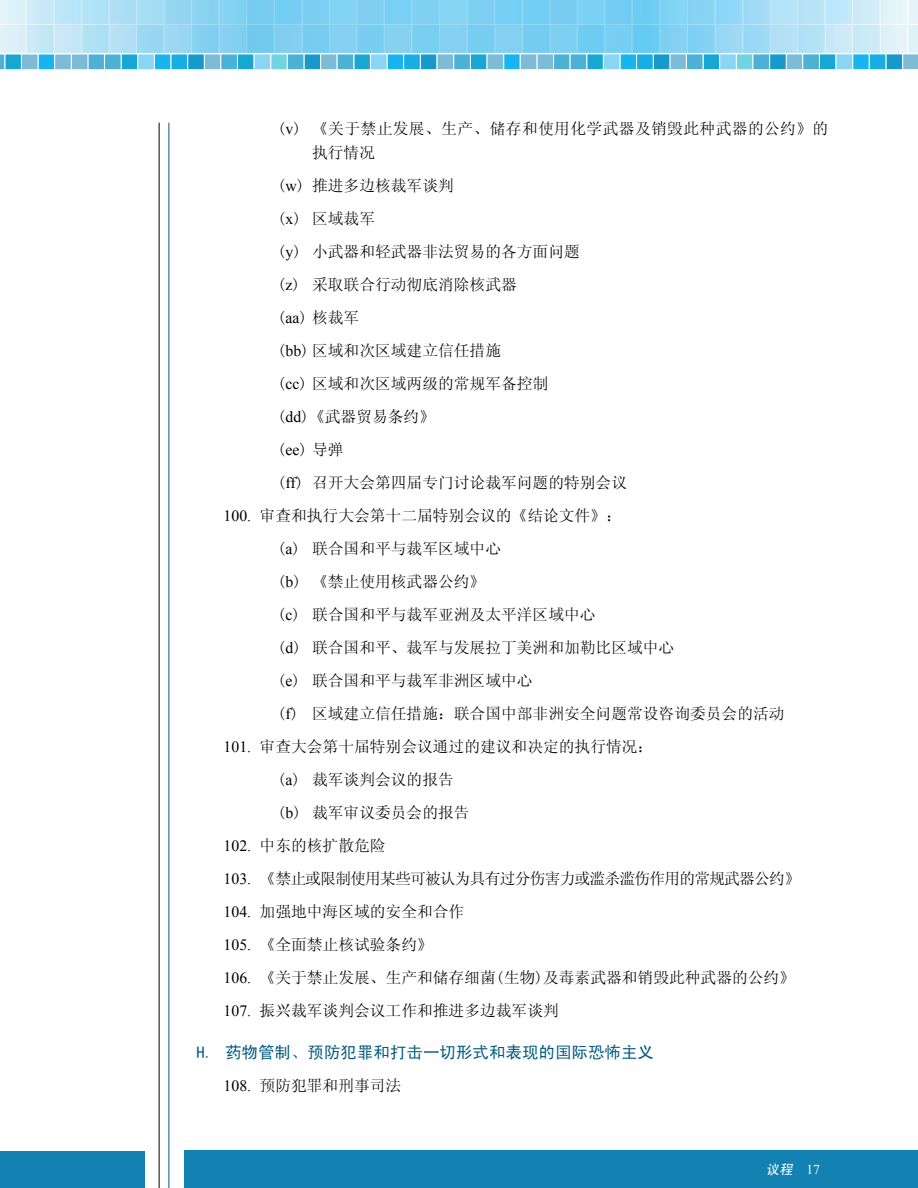
<style>
.page{position:relative;width:918px;height:1188px;background:#fff}
.page>*{position:absolute;margin:0;border:0;box-sizing:border-box;transform-origin:0 0}
.t1{font:16.5px "Sim Hei";color:#005b7f}
.t2{font:15.75px "Sim Sun";color:#000}
.t3{font:15.75px "Sim Sun";letter-spacing:-.05em;color:#000}
.t4{font:15.75px/24px "Sim Sun";letter-spacing:.025em;color:#000}
.t5{font:italic 13.5px "Sim Hei";color:#fff}
.s1{font-family:"Times New Roman"}
.s2{font-family:"Times New Roman";font-style:normal}
</style>
<div class="page">
<div style="left:0;top:1151px;width:145px;height:37px;background:#1382b3"></div>
<div style="left:185px;top:1150px;width:733px;height:38px;background:#1382b3"></div>
<hr style="left:169px;top:123px;width:1px;height:1065px;background:#005b7f">
<hr style="left:159px;top:123px;width:1px;height:1065px;background:#000">
<svg style="left:0;top:0;width:918px;height:69px;background:#92d6f1"></svg>
<div style="left:221px;top:54px;width:17px;height:16px;background:#4cb1d4;border:1px solid #fff"></div>
<div style="left:104px;top:54px;width:17px;height:16px;background:#4cb1d4;border:1px solid #fff"></div>
<div style="left:337px;top:54px;width:17px;height:16px;background:#4cb1d4;border:1px solid #fff"></div>
<div style="left:55px;top:54px;width:16px;height:16px;background:#7dbbd6"></div>
<div style="left:287px;top:54px;width:17px;height:16px;background:#4cb1d4;border:1px solid #fff"></div>
<div style="left:171px;top:54px;width:17px;height:16px;background:#17ade5;border:1px solid #fff"></div>
<div style="left:404px;top:54px;width:16px;height:16px;background:#17ade5"></div>
<div style="left:21px;top:54px;width:17px;height:16px;background:#7dbbd6;border:1px solid #fff"></div>
<div style="left:254px;top:54px;width:17px;height:16px;background:#8bd5f4;border:1px solid #fff"></div>
<div style="left:138px;top:54px;width:16px;height:16px;background:#8bd5f4"></div>
<div style="left:370px;top:54px;width:17px;height:16px;background:#8bd5f4;border:1px solid #fff"></div>
<div style="left:437px;top:53px;width:17px;height:17px;background:#7dbbd6;border:1px solid #fff"></div>
<div style="left:670px;top:53px;width:16px;height:17px;background:#7dbbd6;border:1px solid #fff"></div>
<svg style="left:553px;top:53px;width:17px;height:17px"></svg>
<div style="left:786px;top:53px;width:17px;height:17px;background:#7dbbd6;border:1px solid #fff"></div>
<svg style="left:504px;top:53px;width:16px;height:17px"></svg>
<div style="left:736px;top:53px;width:17px;height:17px;background:#71d4e1;border:1px solid #fff"></div>
<div style="left:620px;top:53px;width:17px;height:17px;background:#17b5f0;border:1px solid #fff"></div>
<svg style="left:853px;top:53px;width:16px;height:17px"></svg>
<div style="left:470px;top:53px;width:17px;height:17px;background:#17a7d2;border:1px solid #fff"></div>
<div style="left:703px;top:53px;width:17px;height:17px;background:#17a7d2;border:1px solid #fff"></div>
<svg style="left:587px;top:53px;width:16px;height:17px"></svg>
<div style="left:819px;top:53px;width:17px;height:17px;background:#17a7d2;border:1px solid #fff"></div>
<div style="left:537px;top:53px;width:17px;height:17px;background:#7dbbd6;border:1px solid #fff"></div>
<svg style="left:770px;top:53px;width:16px;height:17px"></svg>
<div style="left:653px;top:53px;width:17px;height:17px;background:#179acb;border:1px solid #fff"></div>
<div style="left:886px;top:53px;width:17px;height:17px;background:#179acb;border:1px solid #fff"></div>
<svg style="left:454px;top:53px;width:16px;height:17px"></svg>
<div style="left:686px;top:53px;width:17px;height:17px;background:#4cb1d4;border:1px solid #fff"></div>
<div style="left:570px;top:53px;width:17px;height:17px;background:#4cb1d4;border:1px solid #fff"></div>
<svg style="left:803px;top:53px;width:16px;height:17px"></svg>
<div style="left:520px;top:53px;width:17px;height:17px;background:#7dbbd6;border:1px solid #fff"></div>
<div style="left:753px;top:53px;width:17px;height:17px;background:#4cb1d4;border:1px solid #fff"></div>
<svg style="left:637px;top:53px;width:16px;height:17px"></svg>
<div style="left:869px;top:53px;width:17px;height:17px;background:#17ade5;border:1px solid #fff"></div>
<div style="left:487px;top:53px;width:17px;height:17px;background:#7dbbd6;border:1px solid #fff"></div>
<svg style="left:720px;top:53px;width:16px;height:17px"></svg>
<div style="left:603px;top:53px;width:17px;height:17px;background:#8bd5f4;border:1px solid #fff"></div>
<div style="left:836px;top:53px;width:17px;height:17px;background:#8bd5f4;border:1px solid #fff"></div>
<hr style="left:0;top:53px;width:918px;height:1px;background:#fff">
<hr style="left:0;top:69px;width:918px;height:2px;background:#fff">
<p class="t4" style="left:312px;top:116px;width:518px;text-indent:-34px">(<span class="s1">v</span>) 《关于禁止发展、生产、储存和使用化学武器及销毁此种武器的公约》的执行情况</p>
<p class="t2" style="left:278px;top:178px;width:178px">(<span class="s1">w</span>) 推进多边核裁军谈判</p>
<p class="t2" style="left:278px;top:211px;width:99px">(<span class="s1">x</span>) 区域裁军</p>
<p class="t2" style="left:278px;top:244px;width:304px">(<span class="s1">y</span>) 小武器和轻武器非法贸易的各方面问题</p>
<p class="t2" style="left:278px;top:277px;width:241px">(<span class="s1">z</span>) 采取联合行动彻底消除核武器</p>
<p class="t2" style="left:278px;top:310px;width:83px">(<span class="s1">aa</span>) 核裁军</p>
<p class="t2" style="left:278px;top:343px;width:225px">(<span class="s1">bb</span>) 区域和次区域建立信任措施</p>
<p class="t2" style="left:278px;top:375px;width:272px">(<span class="s1">cc</span>) 区域和次区域两级的常规军备控制</p>
<p class="t2" style="left:278px;top:408px;width:159px">(<span class="s1">dd</span>)《武器贸易条约》</p>
<p class="t2" style="left:278px;top:441px;width:67px">(<span class="s1">ee</span>) 导弹</p>
<p class="t2" style="left:278px;top:474px;width:351px">(<span class="s1">ff</span>) 召开大会第四届专门讨论裁军问题的特别会议</p>
<p class="t2" style="left:224px;top:507px;width:400px"><span class="s1">100.</span> 审查和执行大会第十二届特别会议的《结论文件》：</p>
<p class="t2" style="left:278px;top:540px;width:225px">(<span class="s1">a</span>) 联合国和平与裁军区域中心</p>
<p class="t2" style="left:278px;top:573px;width:209px">(<span class="s1">b</span>) 《禁止使用核武器公约》</p>
<p class="t2" style="left:278px;top:606px;width:319px">(<span class="s1">c</span>) 联合国和平与裁军亚洲及太平洋区域中心</p>
<p class="t2" style="left:278px;top:639px;width:398px">(<span class="s1">d</span>) 联合国和平、裁军与发展拉丁美洲和加勒比区域中心</p>
<p class="t2" style="left:278px;top:672px;width:256px">(<span class="s1">e</span>) 联合国和平与裁军非洲区域中心</p>
<p class="t2" style="left:278px;top:705px;width:508px">(<span class="s1">f</span>) 区域建立信任措施：联合国中部非洲安全问题常设咨询委员会的活动</p>
<p class="t2" style="left:224px;top:738px;width:431px"><span class="s1">101.</span> 审查大会第十届特别会议通过的建议和决定的执行情况：</p>
<p class="t2" style="left:278px;top:771px;width:178px">(<span class="s1">a</span>) 裁军谈判会议的报告</p>
<p class="t2" style="left:278px;top:804px;width:193px">(<span class="s1">b</span>) 裁军审议委员会的报告</p>
<p class="t2" style="left:224px;top:837px;width:164px"><span class="s1">102.</span> 中东的核扩散危险</p>
<p class="t3" style="left:224px;top:870px;width:579px"><span class="s1">103.</span> 《禁止或限制使用某些可被认为具有过分伤害力或滥杀滥伤作用的常规武器公约》</p>
<p class="t2" style="left:224px;top:903px;width:242px"><span class="s1">104.</span> 加强地中海区域的安全和合作</p>
<p class="t2" style="left:224px;top:936px;width:211px"><span class="s1">105.</span> 《全面禁止核试验条约》</p>
<p class="t2" style="left:224px;top:969px;width:573px"><span class="s1">106.</span> 《关于禁止发展、生产和储存细菌(生物)及毒素武器和销毁此种武器的公约》</p>
<p class="t2" style="left:224px;top:1002px;width:337px"><span class="s1">107.</span> 振兴裁军谈判会议工作和推进多边裁军谈判</p>
<p class="t1" style="left:197px;top:1044px;width:459px">H. 药物管制、预防犯罪和打击一切形式和表现的国际恐怖主义</p>
<p class="t2" style="left:224px;top:1078px;width:179px"><span class="s1">108.</span> 预防犯罪和刑事司法</p>
<p class="t5" style="left:766px;top:1163px;width:55px">议程 <span class="s2">17</span></p>
</div>
